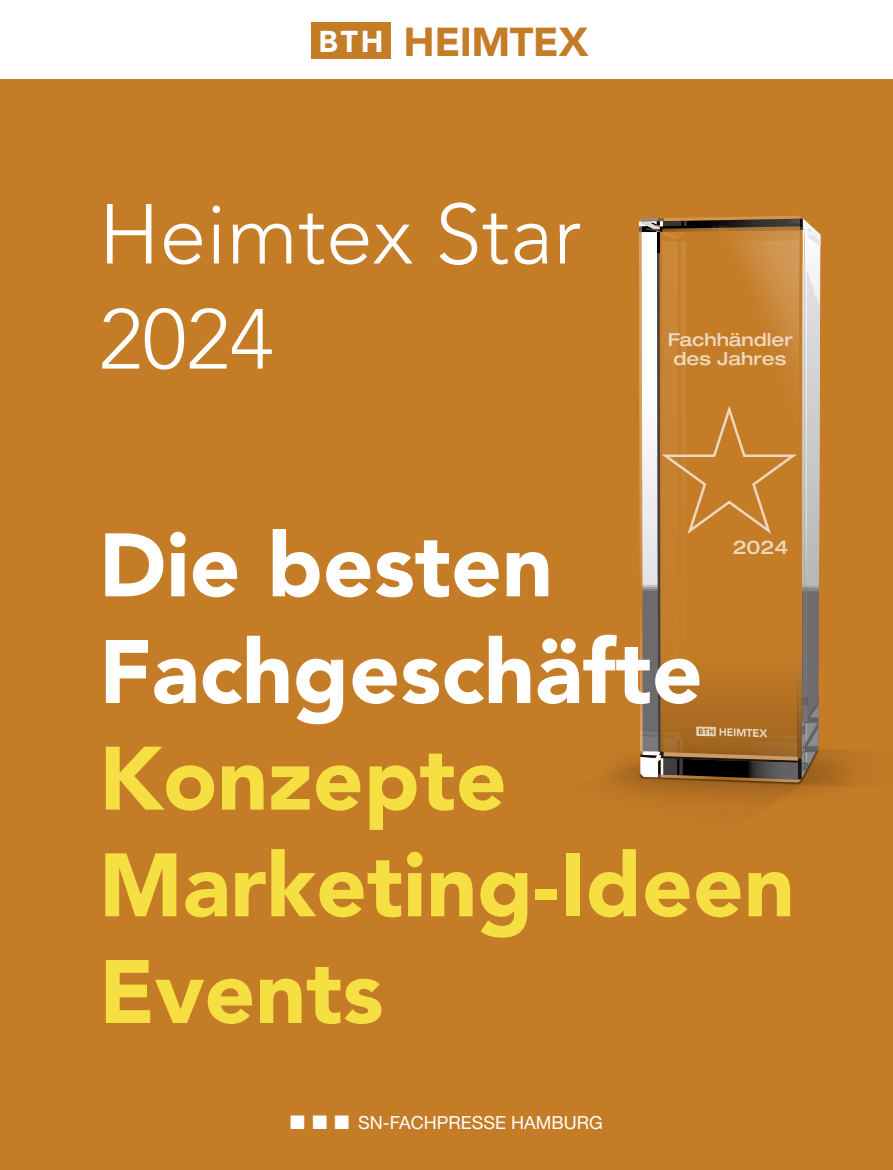
<style>
.page{position:relative;width:893px;height:1170px;background:#fff}
.page>*{position:absolute;margin:0;border:0;box-sizing:border-box;transform-origin:0 0}
.t1{font:900 88.8px/106.6px "Avenir LT Std";color:#f6df42}
.t2{font:900 88.8px/106.6px "Avenir LT Std";color:#fff}
.t3{font:300 84px/105px "Avenir LT Std";color:#fff}
.t4{font:900 40.05px "Avenir LT Std";letter-spacing:-.015em;color:#c57c27}
.t5{font:500 expanded 18.9px "Helvetica Neue LT Std";color:#fff}
.t6{font:18px "Helvetica Neue LT Std";color:#fff}
.t7{font:500 expanded 18px/18.9px "Helvetica Neue LT Std";color:#fff;text-align:center}
.s1{font-size:29.85px;color:#fff}
</style>
<div class="page">
<div style="left:0;top:80px;width:893px;height:1089px;background:#c57c27"></div>
<img style="left:637px;top:757px;width:183px;height:29px">
<svg style="left:639px;top:216px;width:181px;height:566px"></svg>
<div style="left:311px;top:22px;width:79px;height:36px;background:#c57c27"></div>
<p class="t4" style="left:318px;top:17px;width:272px"><span class="s1">BTH</span> HEIMTEX</p>
<p class="t3" style="left:99px;top:182px;width:484px">Heimtex Star<br>2024</p>
<p class="t7" style="left:667px;top:329px;width:127px">Fachhändler des Jahres</p>
<p class="t2" style="left:99px;top:511px;width:605px">Die besten<br>Fachgeschäfte</p>
<p class="t1" style="left:99px;top:725px;width:697px">Konzepte<br>Marketing-Ideen<br>Events</p>
<p class="t5" style="left:732px;top:535px;width:58px">2024</p>
<p class="t6" style="left:290px;top:1111px;width:314px">■ ■ ■ SN-FACHPRESSE HAMBURG</p>
</div>
